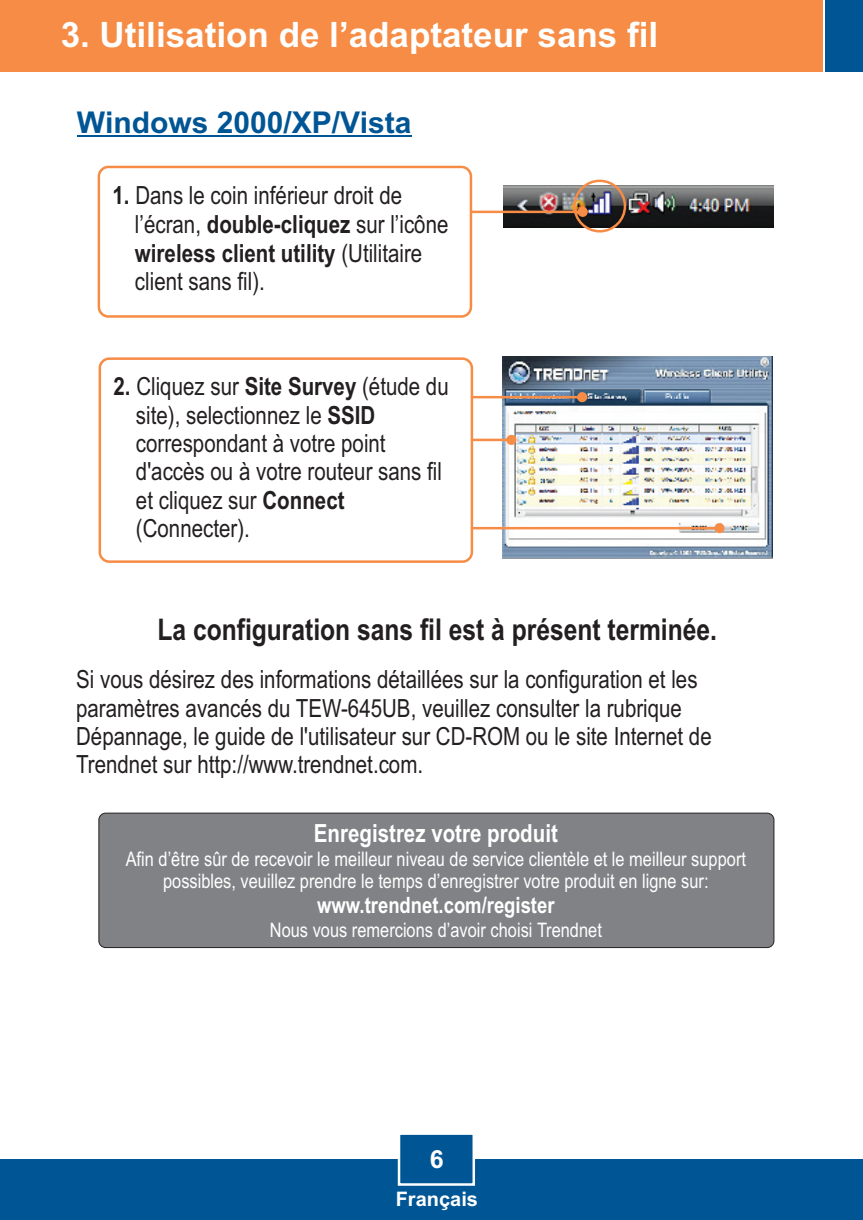
<style>
.page{position:relative;width:863px;height:1220px;background:#fff}
.page>*{position:absolute;margin:0;border:0;box-sizing:border-box;transform-origin:0 0}
.t1{font:700 35px "Arial";color:#fff}
.t2{font:700 30px "Arial Narrow";color:#231f20}
.t3{font:700 30px "Arial";color:#005595}
.t4{font:25px/28.5px "Arial Narrow";color:#231f20}
.t5{font:700 25px "Arial Narrow";color:#fff}
.t6{font:700 25px "Arial";color:#fff}
.t7{font:700 22.5px "Arial Narrow";color:#fff}
.t8{font:20px/22.8px "Arial Narrow";color:#fff;text-align:center}
.t9{font:700 20px "Arial";color:#fff}
.s1{font-weight:700}
</style>
<div class="page">
<img style="left:502px;top:357px;width:270px;height:201px">
<img style="left:503px;top:185px;width:270px;height:42px">
<div style="left:0;top:1159px;width:862px;height:60px;background:#005595"></div>
<div style="left:0;top:0;width:822px;height:72px;background:#f68c45"></div>
<div style="left:825px;top:0;width:37px;height:72px;background:#005595"></div>
<svg style="left:397px;top:1134px;width:78px;height:52px"></svg>
<svg style="left:472px;top:207px;width:115px;height:10px"></svg>
<hr style="left:77px;top:135px;width:334px;height:2px;background:#005595">
<img style="left:473px;top:424px;width:251px;height:109px">
<svg style="left:473px;top:378px;width:114px;height:24px"></svg>
<svg style="left:473px;top:421px;width:43px;height:24px"></svg>
<div style="left:573px;top:179px;width:53px;height:53px;border:2px solid #f68c45;border-radius:50%"></div>
<div style="left:99px;top:812px;width:675px;height:135px;background:#808285;border:1px solid #231f20;border-radius:7px"></div>
<div style="left:99px;top:357px;width:374px;height:205px;background:#fff;border:3px solid #f68c45;border-radius:9px"></div>
<div style="left:98px;top:166px;width:374px;height:151px;background:#fff;border:3px solid #f68c45;border-radius:9px"></div>
<h1 class="t1" style="left:61px;top:21px;width:599px">3. Utilisation de l’adaptateur sans fil</h1>
<p class="t3" style="left:77px;top:111px;width:336px">Windows 2000/XP/Vista</p>
<p class="t4" style="left:135px;top:184px;width:315px;text-indent:-22px"><span class="s1">1.</span> Dans le coin inférieur droit de l’écran, <span class="s1">double-cliquez</span> sur l’icône <span class="s1">wireless client utility</span> (Utilitaire client sans fil).</p>
<p class="t4" style="left:136px;top:374px;width:314px;text-indent:-22px"><span class="s1">2.</span> Cliquez sur <span class="s1">Site Survey</span> (étude du site), selectionnez le <span class="s1">SSID </span>correspondant à votre point d'accès ou à votre routeur sans fil et cliquez sur <span class="s1">Connect </span>(Connecter).</p>
<p class="t2" style="left:157px;top:617px;width:561px">La configuration sans fil est à présent terminée.</p>
<p class="t4" style="left:76px;top:667px;width:637px">Si vous désirez des informations détaillées sur la configuration et les paramètres avancés du TEW-645UB, veuillez consulter la rubrique Dépannage, le guide de l'utilisateur sur CD-ROM ou le site Internet de Trendnet sur http://www.trendnet.com.</p>
<p class="t5" style="left:314px;top:823px;width:245px">Enregistrez votre produit</p>
<p class="t8" style="left:126px;top:848px;width:621px">Afin d’être sûr de recevoir le meilleur niveau de service clientèle et le meilleur support possibles, veuillez prendre le temps d’enregistrer votre produit en ligne sur:</p>
<p class="t7" style="left:317px;top:896px;width:239px">www.trendnet.com/register</p>
<p class="t8" style="left:270px;top:919px;width:333px">Nous vous remercions d’avoir choisi Trendnet</p>
<p class="t6" style="left:430px;top:1149px;width:15px">6</p>
<p class="t9" style="left:395px;top:1190px;width:84px">Français</p>
</div>
